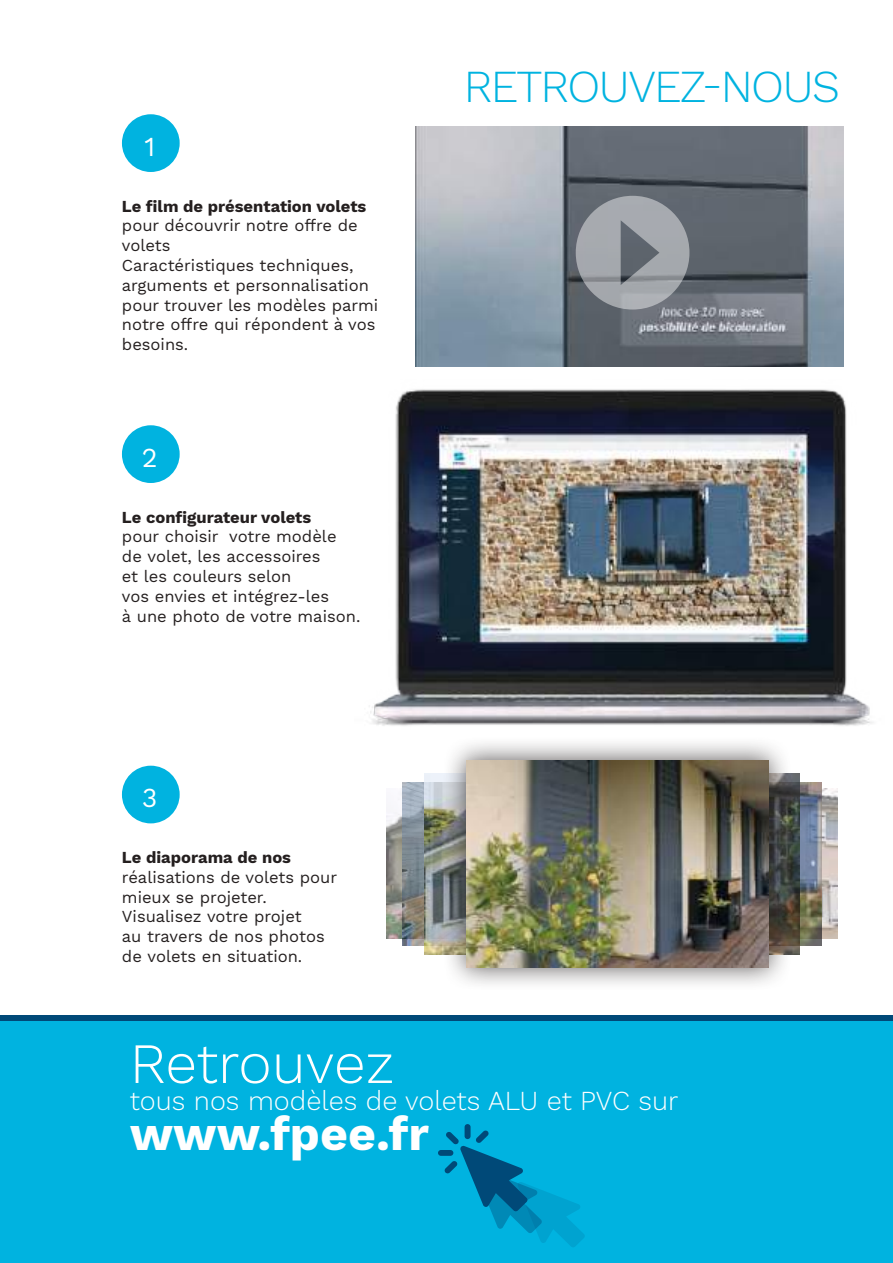
<style>
.page{position:relative;width:893px;height:1263px;background:#fff}
.page>*{position:absolute;margin:0;border:0;box-sizing:border-box;transform-origin:0 0}
.t1{font:300 57px "Work Sans";letter-spacing:-.005em;color:#fff}
.t2{font:700 48px "Work Sans";color:#fff}
.t3{font:300 45px "Work Sans";letter-spacing:-.04em;color:#00b3e0}
.t4{font:300 27px "Work Sans";color:#fff}
.t5{font:27px "Work Sans";color:#fff}
.t6{font:16.5px/19.8px "Work Sans";color:#241f1f}
.t7{font:700 16.5px "Work Sans";color:#241f1f}
</style>
<div class="page">
<div style="left:0;top:1020px;width:893px;height:243px;background:#00b3e0"></div>
<div style="left:0;top:1015px;width:893px;height:5px;background:#004978"></div>
<img style="left:386px;top:789px;width:17px;height:150px">
<img style="left:821px;top:789px;width:17px;height:150px">
<img style="left:799px;top:782px;width:22px;height:163px">
<img style="left:403px;top:782px;width:21px;height:163px">
<img style="left:792px;top:773px;width:7px;height:181px">
<img style="left:424px;top:773px;width:19px;height:181px">
<img style="left:415px;top:126px;width:428px;height:240px">
<svg style="left:576px;top:196px;width:113px;height:114px"></svg>
<img style="left:370px;top:389px;width:503px;height:337px">
<div style="left:443px;top:736px;width:349px;height:255px;background:#241f1f;opacity:.75"></div>
<img style="left:467px;top:760px;width:301px;height:208px">
<div style="left:438px;top:1150px;width:15px;height:6px;background:#004978;border-radius:3px"></div>
<div style="left:465px;top:1124px;width:6px;height:15px;background:#004978;border-radius:3px"></div>
<svg style="left:444px;top:1130px;width:141px;height:117px"></svg>
<div style="left:122px;top:114px;width:58px;height:58px;background:#00b3e0;border-radius:50%"></div>
<div style="left:122px;top:425px;width:58px;height:58px;background:#00b3e0;border-radius:50%"></div>
<div style="left:122px;top:766px;width:58px;height:57px;background:#00b3e0;border-radius:50%"></div>
<h3 class="t5" style="left:144px;top:131px;width:13px">1</h3>
<p class="t7" style="left:122px;top:196px;width:246px">Le film de présentation volets</p>
<p class="t6" style="left:122px;top:217px;width:258px">pour découvrir notre offre de volets<br>Caractéristiques techniques, arguments et personnalisation pour trouver les modèles parmi notre offre qui répondent à vos besoins.</p>
<h3 class="t5" style="left:142px;top:442px;width:17px">2</h3>
<p class="t7" style="left:122px;top:507px;width:191px">Le configurateur volets</p>
<p class="t6" style="left:122px;top:528px;width:240px">pour choisir votre modèle de volet, les accessoires<br>et les couleurs selon<br>vos envies et intégrez-les<br>à une photo de votre maison.</p>
<h3 class="t5" style="left:142px;top:782px;width:17px">3</h3>
<p class="t7" style="left:122px;top:848px;width:171px">Le diaporama de nos</p>
<p class="t6" style="left:122px;top:868px;width:217px">réalisations de volets pour mieux se projeter.<br>Visualisez votre projet<br>au travers de nos photos de volets en situation.</p>
<h3 class="t3" style="left:464px;top:60px;width:378px">RETROUVEZ-NOUS</h3>
<h1 class="t1" style="left:130px;top:1030px;width:266px">Retrouvez</h1>
<h3 class="t4" style="left:130px;top:1085px;width:550px">tous nos modèles de volets ALU et PVC sur</h3>
<h2 class="t2" style="left:130px;top:1106px;width:301px">www.fpee.fr</h2>
</div>
